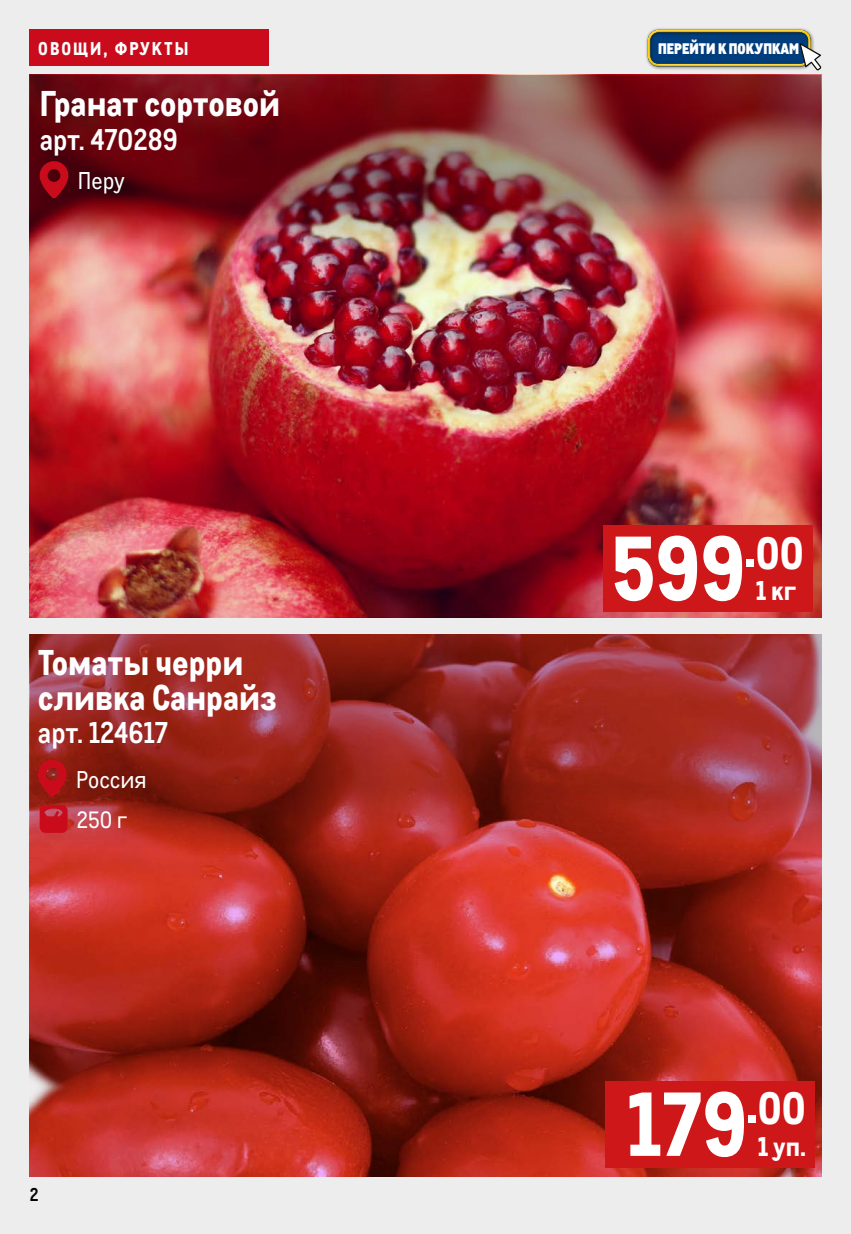
<style>
.page{position:relative;width:851px;height:1234px;background:#fff}
.page>*{position:absolute;margin:0;border:0;box-sizing:border-box;transform-origin:0 0}
.t1{font:800 88.2px "CA Metro";color:#fff}
.t2{font:800 34.8px/34.8px "CA Metro";color:#fff}
.t3{font:700 29.25px "CA Metro";color:#fff}
.t4{font:800 26.4px "CA Metro";color:#fff}
.t5{font:23.7px "CA Metro";color:#fff}
.t6{font:22.95px "CA Metro";color:#fff}
.t7{font:800 18px "CA Metro";letter-spacing:.11em;color:#fff}
.t8{font:700 18px "CA Metro";color:#000}
.t9{font:900 14.85px "CA Metro";color:#fff}
</style>
<div class="page">
<div style="left:0;top:0;width:850px;height:1233px;background:#ededed"></div>
<div style="left:30px;top:30px;width:239px;height:36px;background:#c90b1c"></div>
<img style="left:30px;top:857px;width:791px;height:318px">
<div style="left:645px;top:27px;width:169px;height:43px;background:#000;opacity:.54"></div>
<div style="left:640px;top:22px;width:175px;height:44px;background:#fff;opacity:.75"></div>
<div style="left:643px;top:31px;width:175px;height:36px;background:#000;opacity:.75"></div>
<svg style="left:799px;top:43px;width:22px;height:27px"></svg>
<svg style="left:30px;top:634px;width:791px;height:223px;background:#9e2b26"></svg>
<div style="left:604px;top:1080px;width:210px;height:87px;background:#cd1719"></div>
<svg style="left:38px;top:758px;width:29px;height:39px"></svg>
<img style="left:30px;top:254px;width:791px;height:363px">
<div style="left:603px;top:525px;width:209px;height:86px;background:#cd1719"></div>
<img style="left:30px;top:75px;width:791px;height:179px">
<svg style="left:39px;top:160px;width:29px;height:38px"></svg>
<svg style="left:40px;top:804px;width:28px;height:28px"></svg>
<p class="t7" style="left:38px;top:34px;width:151px">ОВОЩИ, ФРУКТЫ</p>
<p class="t9" style="left:658px;top:36px;width:143px">ПЕРЕЙТИ К ПОКУПКАМ</p>
<p class="t2" style="left:40px;top:83px;width:242px">Гранат сортовой</p>
<p class="t3" style="left:40px;top:117px;width:140px">арт. 470289</p>
<p class="t5" style="left:78px;top:164px;width:49px">Перу</p>
<p class="t2" style="left:38px;top:641px;width:240px">Томаты черри сливка Санрайз</p>
<p class="t3" style="left:38px;top:710px;width:132px">арт. 124617</p>
<p class="t5" style="left:76px;top:762px;width:72px">Россия</p>
<p class="t6" style="left:77px;top:803px;width:52px">250 г</p>
<p class="t8" style="left:30px;top:1180px;width:10px">2</p>
<h1 class="t1" style="left:611px;top:495px;width:194px">599<sup>.</sup><sup>00</sup></h1>
<p class="t4" style="left:755px;top:568px;width:42px">1 кг</p>
<h1 class="t1" style="left:626px;top:1051px;width:180px">179<sup>.</sup><sup>00</sup></h1>
<p class="t4" style="left:757px;top:1124px;width:50px">1 уп.</p>
</div>
